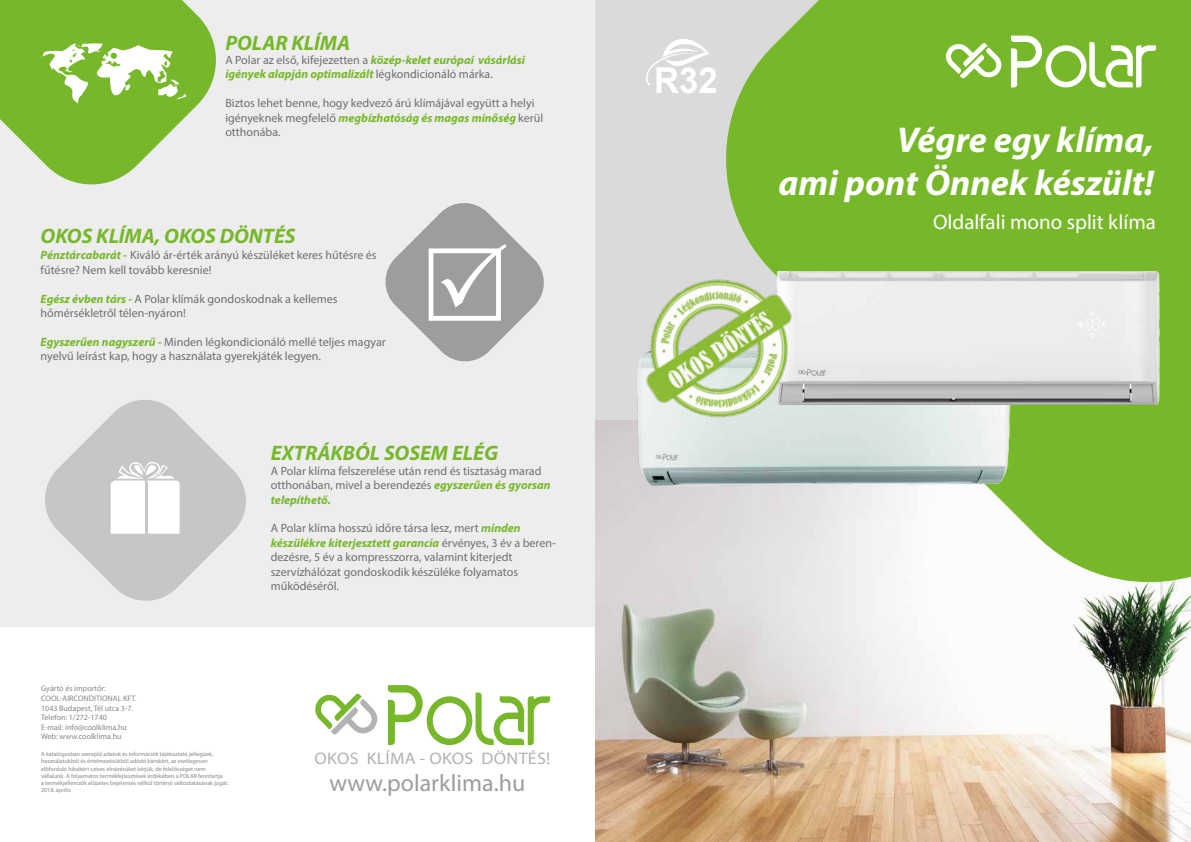
<style>
.page{position:relative;width:1191px;height:842px;background:#fff}
.page>*{position:absolute;margin:0;border:0;box-sizing:border-box;transform-origin:0 0}
.t1{font:120px "Ding Maps";color:#fff}
.t2{font:italic 700 36px/43.2px "Myriad Pro";color:#fff;text-align:right}
.t3{font:700 35.8px "Arial";color:#fff}
.t4{font:24px "Myriad Pro";color:#9d9d9c}
.t5{font:italic 700 21px "Myriad Pro";color:#76b82a}
.t6{font:21px "Myriad Pro";color:#fff}
.t7{font:16.8px "Myriad Pro";letter-spacing:.02em;color:#b3b2b2;scale:1.07 1}
.t8{font:12px/14.4px "Myriad Pro";color:#706f6f}
.t9{font:italic 700 12px/14.4px "Myriad Pro";color:#76b82a}
.t10{font:8px/9.6px "Myriad Pro";color:#878787}
.t11{font:6px/7.2px "Myriad Pro";color:#878787}
.s1{font-weight:400;font-style:normal;color:#706f6f}
.s2{font-weight:700;font-style:italic;color:#76b82a}
</style>
<div class="page">
<div style="left:0;top:0;width:595px;height:626px;background:#ededed"></div>
<div style="left:595px;top:0;width:596px;height:701px;background:#dadada"></div>
<img style="left:595px;top:421px;width:596px;height:421px">
<svg style="left:710px;top:0;width:481px;height:598px;background:#94c55c"></svg>
<svg style="left:1011px;top:36px;width:145px;height:51px;background:#a2ce6e"></svg>
<svg style="left:946px;top:43px;width:55px;height:35px;background:#afd584"></svg>
<svg style="left:0;top:0;width:216px;height:185px;fill:#76b82a"></svg>
<svg style="left:45px;top:400px;width:201px;height:201px;fill:#c6c6c6"></svg>
<svg style="left:111px;top:53px;width:6px;height:6px"></svg>
<svg style="left:315px;top:694px;width:62px;height:40px"></svg>
<svg style="left:388px;top:685px;width:162px;height:60px"></svg>
<img style="left:636px;top:405px;width:374px;height:80px">
<img style="left:844px;top:272px;width:317px;height:133px">
<img style="left:596px;top:228px;width:248px;height:242px">
<svg style="left:646px;top:39px;width:63px;height:47px"></svg>
<div style="left:1148px;top:472px;width:43px;height:22px;background:#76b82a"></div>
<div style="left:111px;top:461px;width:69px;height:73px;background:#c6c6c6"></div>
<svg style="left:385px;top:203px;width:159px;height:159px"></svg>
<h1 class="t1" style="left:54px;top:20px;width:121px">4</h1>
<h3 class="t5" style="left:225px;top:29px;width:126px">POLAR KLÍMA</h3>
<p class="t9" style="left:225px;top:52px;width:301px"><span class="s1">A Polar az első, kifejezetten a</span> közép-kelet európai vásárlási igények alapján optimalizált <span class="s1">légkondicionáló márka.</span></p>
<p class="t8" style="left:225px;top:96px;width:319px">Biztos lehet benne, hogy kedvező árú klímájával együtt a helyi igényeknek megfelelő <span class="s2">megbízhatóság és magas minőség</span> kerül otthonába.</p>
<h3 class="t5" style="left:41px;top:222px;width:256px">OKOS KLÍMA, OKOS DÖNTÉS</h3>
<p class="t8" style="left:41px;top:248px;width:337px"><span class="s2">Pénztárcabarát -</span> Kiváló ár-érték arányú készüléket keres hűtésre és fűtésre? Nem kell tovább keresnie!</p>
<p class="t8" style="left:41px;top:291px;width:298px"><span class="s2">Egész évben társ -</span> A Polar klímák gondoskodnak a kellemes hőmérsékletről télen-nyáron!</p>
<p class="t8" style="left:41px;top:334px;width:346px"><span class="s2">Egyszerűen nagyszerű -</span> Minden légkondicionáló mellé teljes magyar nyelvű leírást kap, hogy a használata gyerekjáték legyen.</p>
<p class="t10" style="left:41px;top:684px;width:97px">Gyártó és importőr:<br>COOL-AIRCONDITIONAL KFT.<br>1043 Budapest, Tél utca 3-7.<br>Telefon: 1/272-1740<br>E-mail: info@coolklima.hu<br>Web: www.coolklima.hu</p>
<p class="t11" style="left:41px;top:750px;width:189px">A katalógusban szereplő adatok és információk tájékoztató jellegűek, használatukból és értelmezésükből adódó károkért, az esetlegesen előforduló hibákért szíves elnézésüket kérjük, de felelősséget nem vállalunk. A folyamatos termékfejlesztések érdekében a POLAR fenntartja<br>a termékjellemzők előzetes bejelentés nélkül történő változtatásának jogát.<br>2018. április</p>
<h3 class="t5" style="left:271px;top:440px;width:229px">EXTRÁKBÓL SOSEM ELÉG</h3>
<p class="t8" style="left:271px;top:463px;width:281px">A Polar klíma felszerelése után rend és tisztaság marad otthonában, mivel a berendezés <span class="s2">egyszerűen és gyorsan telepíthető.</span></p>
<p class="t8" style="left:271px;top:521px;width:286px">A Polar klíma hosszú időre társa lesz, mert <span class="s2">minden készülékre kiterjesztett garancia</span> érvényes, 3 év a beren&shy;dezésre, 5 év a kompresszorra, valamint kiterjedt szervízhálózat gondoskodik készüléke folyamatos működéséről.</p>
<h3 class="t7" style="left:314px;top:747px;width:222px">OKOS KLÍMA - OKOS DÖNTÉS!</h3>
<h3 class="t4" style="left:329px;top:768px;width:197px">www.polarklima.hu</h3>
<h3 class="t3" style="left:654px;top:56px;width:65px">R32</h3>
<h2 class="t2" style="left:778px;top:117px;width:377px">Végre egy klíma,<br>ami pont Önnek készült!</h2>
<h3 class="t6" style="left:933px;top:209px;width:224px">Oldalfali mono split klíma</h3>
</div>
